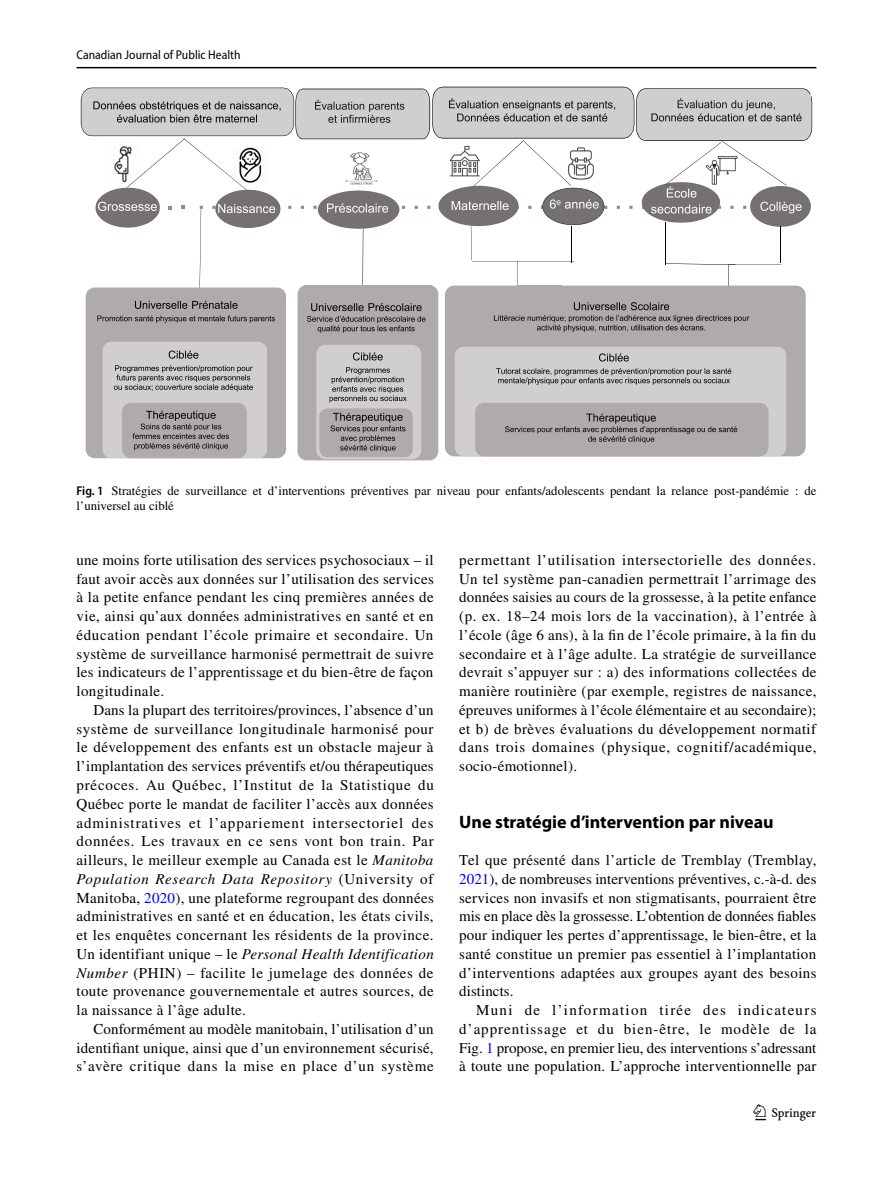
<style>
.page{position:relative;width:893px;height:1187px;background:#fff}
.page>*{position:absolute;margin:0;border:0;box-sizing:border-box;transform-origin:0 0}
.t1{font:22.5px "Springnew Regular 3";color:#000}
.t2{font:700 18px "Myriad Pro";color:#000}
.t3{font:15px/18.8px "STIX";letter-spacing:.025em;color:#000;text-align:justify}
.t4{font:12.75px/15px "STIX";color:#000}
.t5{font:semi-condensed 12.75px "Myriad Pro";color:#000}
.s1{font-family:"Myriad Pro";font-weight:600;font-stretch:semi-condensed}
.s2{font-style:italic}
.s3{color:#00f}
</style>
<div class="page">
<hr style="left:77px;top:67px;width:739px;height:1px;background:#000">
<div style="left:86px;top:287px;width:200px;height:171px;background:#afabab;border-radius:9px"></div>
<div style="left:102px;top:342px;width:165px;height:116px;background:#d0cece;border-radius:9px"></div>
<div style="left:122px;top:403px;width:125px;height:55px;background:#afabab;border-radius:9px"></div>
<svg style="left:133px;top:411px;width:96px;height:39px"></svg>
<svg style="left:169px;top:350px;width:29px;height:8px"></svg>
<svg style="left:114px;top:365px;width:139px;height:26px"></svg>
<svg style="left:135px;top:301px;width:103px;height:8px"></svg>
<svg style="left:97px;top:315px;width:178px;height:8px"></svg>
<div style="left:297px;top:285px;width:141px;height:175px;background:#afabab;border-radius:9px"></div>
<div style="left:316px;top:345px;width:105px;height:114px;background:#d0cece;border-radius:9px"></div>
<div style="left:319px;top:408px;width:94px;height:49px;background:#afabab;border-radius:8px"></div>
<svg style="left:353px;top:352px;width:30px;height:8px"></svg>
<svg style="left:329px;top:367px;width:78px;height:35px"></svg>
<svg style="left:330px;top:413px;width:75px;height:39px"></svg>
<svg style="left:307px;top:303px;width:119px;height:30px"></svg>
<div style="left:445px;top:285px;width:361px;height:171px;background:#afabab;border-radius:10px"></div>
<div style="left:455px;top:346px;width:331px;height:110px;background:#d0cece;border-radius:9px"></div>
<div style="left:475px;top:403px;width:293px;height:53px;background:#afabab;border-radius:9px"></div>
<svg style="left:494px;top:302px;width:255px;height:30px"></svg>
<svg style="left:599px;top:353px;width:30px;height:8px"></svg>
<svg style="left:496px;top:368px;width:235px;height:17px"></svg>
<svg style="left:505px;top:413px;width:232px;height:30px"></svg>
<svg style="left:81px;top:87px;width:731px;height:207px"></svg>
<p class="t5" style="left:77px;top:48px;width:166px">Canadian Journal of Public Health</p>
<p class="t4" style="left:77px;top:484px;width:741px"><span class="s1">Fig. 1</span> Stratégies de surveillance et d’interventions préventives par niveau pour enfants/adolescents pendant la relance post-pandémie : de l’universel au ciblé</p>
<p class="t3" style="left:77px;top:551px;width:359px">une moins forte utilisation des services psychosociaux – il faut avoir accès aux données sur l’utilisation des services à la petite enfance pendant les cinq premières années de vie, ainsi qu’aux données administratives en santé et en éducation pendant l’école primaire et secondaire. Un système de surveillance harmonisé permettrait de suivre les indicateurs de l’apprentissage et du bien-être de façon longitudinale.</p>
<p class="t3" style="left:77px;top:701px;width:359px;text-indent:17px">Dans la plupart des territoires/provinces, l’absence d’un système de surveillance longitudinale harmonisé pour le développement des enfants est un obstacle majeur à l’implantation des services préventifs et/ou thérapeutiques précoces. Au Québec, l’Institut de la Statistique du Québec porte le mandat de faciliter l’accès aux données administratives et l’appariement intersectoriel des données. Les travaux en ce sens vont bon train. Par ailleurs, le meilleur exemple au Canada est le <span class="s2">Manitoba Population Research Data Repository</span> (University of Manitoba, <span class="s3">2020</span>), une plateforme regroupant des données administratives en santé et en éducation, les états civils, et les enquêtes concernant les résidents de la province.<br>Un identifiant unique – le <span class="s2">Personal Health Identification Number</span> (PHIN) – facilite le jumelage des données de toute provenance gouvernementale et autres sources, de la naissance à l’âge adulte.</p>
<p class="t3" style="left:77px;top:1020px;width:359px;text-indent:17px">Conformément au modèle manitobain, l’utilisation d’un identifiant unique, ainsi que d’un environnement sécurisé, s’avère critique dans la mise en place d’un système</p>
<p class="t3" style="left:459px;top:551px;width:359px">permettant l’utilisation intersectorielle des données.<br>Un tel système pan-canadien permettrait l’arrimage des données saisies au cours de la grossesse, à la petite enfance (p. ex. 18–24 mois lors de la vaccination), à l’entrée à l’école (âge 6 ans), à la fin de l’école primaire, à la fin du secondaire et à l’âge adulte. La stratégie de surveillance devrait s’appuyer sur : a) des informations collectées de manière routinière (par exemple, registres de naissance, épreuves uniformes à l’école élémentaire et au secondaire); et b) de brèves évaluations du développement normatif dans trois domaines (physique, cognitif/académique, socio-émotionnel).</p>
<p class="t2" style="left:459px;top:809px;width:316px">Une stratégie d’intervention par niveau</p>
<p class="t3" style="left:459px;top:851px;width:359px">Tel que présenté dans l’article de Tremblay (Tremblay, <span class="s3">2021</span>), de nombreuses interventions préventives, c.-à-d. des services non invasifs et non stigmatisants, pourraient être mis en place dès la grossesse. L’obtention de données fiables pour indiquer les pertes d’apprentissage, le bien-être, et la santé constitue un premier pas essentiel à l’implantation d’interventions adaptées aux groupes ayant des besoins distincts.</p>
<p class="t3" style="left:459px;top:1001px;width:359px;text-indent:17px">Muni de l’information tirée des indicateurs d’apprentissage et du bien-être, le modèle de la Fig. <span class="s3">1</span> propose, en premier lieu, des interventions s’adressant à toute une population. L’approche interventionnelle par</p>
<h1 class="t1" style="left:755px;top:1104px;width:62px">1 3</h1>
</div>
